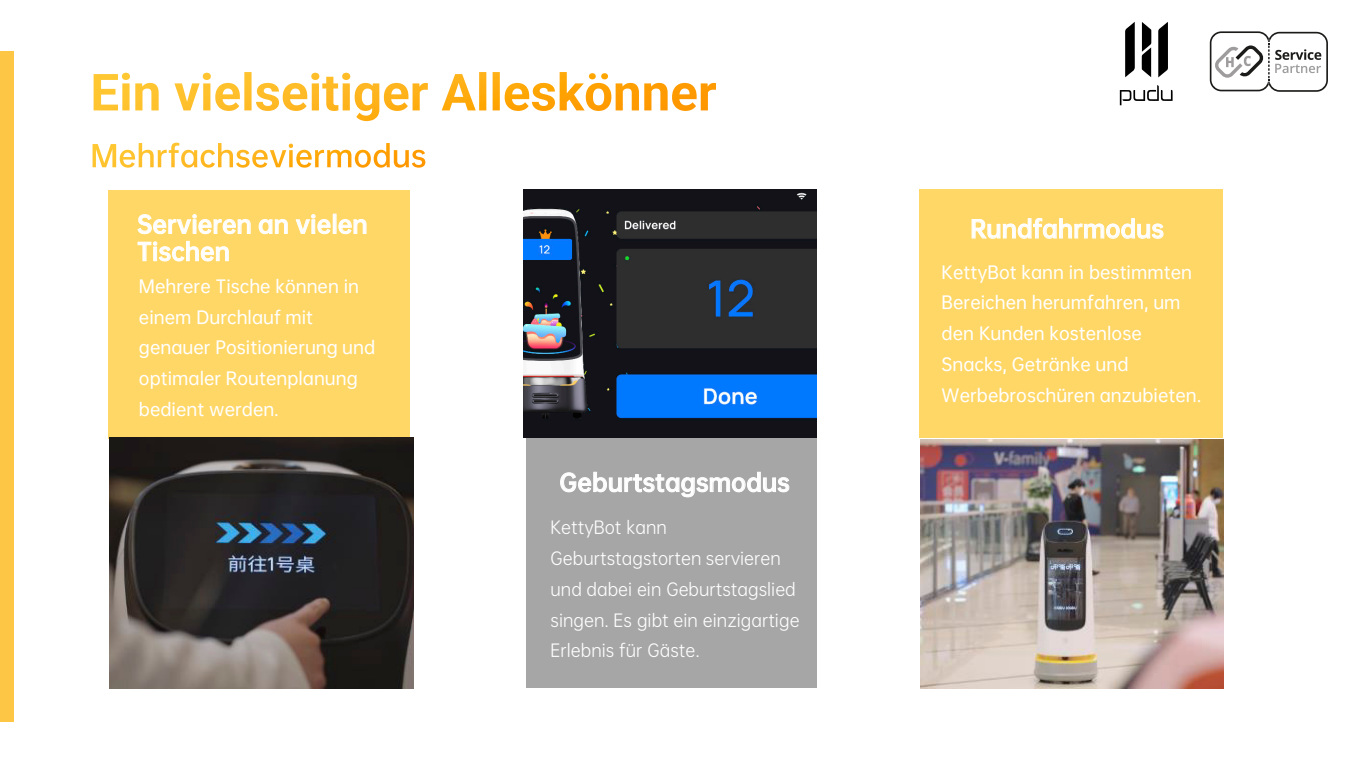
<style>
.page{position:relative;width:1365px;height:768px;background:#fff}
.page>*{position:absolute;margin:0;border:0;box-sizing:border-box;transform-origin:0 0}
.t1{font:22.7px/27.3px "OPPO Sans B";letter-spacing:.005em;color:#fff}
.t2{font:17.1px/30.7px "OPPO Sans M";color:#fff}
.t3{font:17.1px/30.7px "OPPO Sans R";color:#fff}
</style>
<div class="page">
<div style="left:919px;top:190px;width:303px;height:248px;background:#ffd766"></div>
<svg style="left:971px;top:218px;width:193px;height:21px"></svg>
<img style="left:920px;top:440px;width:304px;height:248px">
<div style="left:526px;top:437px;width:291px;height:251px;background:#a6a6a6"></div>
<svg style="left:560px;top:472px;width:230px;height:26px"></svg>
<img style="left:524px;top:190px;width:293px;height:248px">
<div style="left:108px;top:190px;width:302px;height:248px;background:#ffd766"></div>
<svg style="left:137px;top:214px;width:114px;height:20px"></svg>
<svg style="left:258px;top:219px;width:30px;height:15px"></svg>
<svg style="left:295px;top:214px;width:36px;height:20px"></svg>
<div style="left:333px;top:214px;width:3px;height:20px;border:1px solid #fff"></div>
<svg style="left:338px;top:219px;width:29px;height:15px"></svg>
<svg style="left:137px;top:241px;width:92px;height:21px"></svg>
<img style="left:109px;top:438px;width:304px;height:251px">
<svg style="left:93px;top:143px;width:332px;height:25px"></svg>
<div style="left:0;top:52px;width:13px;height:670px;background:#fec645"></div>
<svg style="left:94px;top:72px;width:622px;height:39px"></svg>
<svg style="left:1210px;top:31px;width:118px;height:61px"></svg>
<svg style="left:1120px;top:22px;width:53px;height:83px"></svg>
<h1 class="t1" style="left:137px;top:209px;width:232px">Servieren an vielen<br>Tischen</h1>
<p class="t2" style="left:139px;top:269px;width:238px">Mehrere Tische können in einem Durchlauf mit genauer Positionierung und optimaler Routenplanung bedient werden.</p>
<h1 class="t1" style="left:559px;top:467px;width:232px">Geburtstagsmodus</h1>
<p class="t3" style="left:551px;top:511px;width:251px">KettyBot kann<br>Geburtstagstorten servieren und dabei ein Geburtstagslied singen. Es gibt ein einzigartige<br>Erlebnis für Gäste.</p>
<h1 class="t1" style="left:970px;top:213px;width:195px">Rundfahrmodus</h1>
<p class="t2" style="left:942px;top:255px;width:261px">KettyBot kann in bestimmten<br>Bereichen herumfahren, um den Kunden kostenlose<br>Snacks, Getränke und<br>Werbebroschüren anzubieten.</p>
</div>
